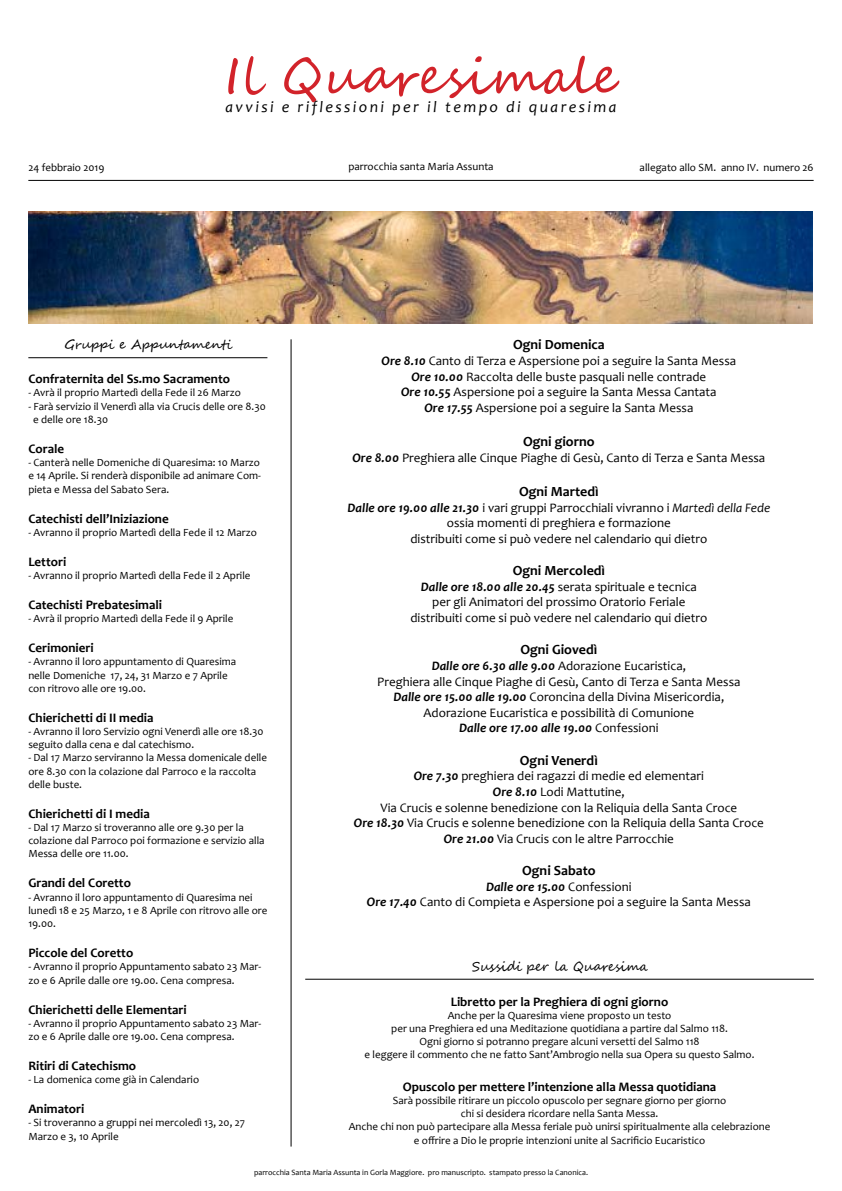
<style>
.page{position:relative;width:842px;height:1191px;background:#fff}
.page>*{position:absolute;margin:0;border:0;box-sizing:border-box;transform-origin:0 0}
.t1{font:50px "Segoe Script";letter-spacing:.01em;color:#d2232a}
.t2{font:italic 16px "Candara";letter-spacing:.15em;color:#000}
.t3{font:700 14px "Candara";color:#000}
.t4{font:13px/15.6px "Candara";color:#000;text-align:center}
.t5{font:700 13px "Candara";color:#000}
.t6{font:13px "Segoe Script";color:#000}
.t7{font:11px/13.2px "Candara";color:#000}
.t8{font:8px "Candara";color:#000}
.s1{font-weight:700;font-style:italic}
.s2{font-style:italic}
</style>
<div class="page">
<img style="left:28px;top:211px;width:784px;height:113px">
<hr style="left:291px;top:339px;width:1px;height:807px;background:#000">
<hr style="left:28px;top:180px;width:786px;height:1px;background:#000">
<hr style="left:28px;top:357px;width:239px;height:1px;background:#000">
<hr style="left:305px;top:979px;width:509px;height:1px;background:#000">
<h1 class="t1" style="left:225px;top:36px;width:395px">Il Quaresimale</h1>
<h2 class="t2" style="left:225px;top:97px;width:393px">avvisi e riflessioni per il tempo di quaresima</h2>
<p class="t7" style="left:348px;top:160px;width:147px">parrocchia santa Maria Assunta</p>
<p class="t7" style="left:28px;top:161px;width:78px">24 febbraio 2019</p>
<p class="t7" style="left:640px;top:160px;width:176px">allegato allo SM. anno IV. numero 26</p>
<p class="t6" style="left:64px;top:334px;width:170px">Gruppi e Appuntamenti</p>
<p class="t5" style="left:28px;top:371px;width:203px">Confraternita del Ss.mo Sacramento</p>
<p class="t7" style="left:28px;top:386px;width:214px">- Avrà il proprio Martedì della Fede il 26 Marzo</p>
<p class="t7" style="left:33px;top:399px;width:234px;text-indent:-5px">- Farà servizio il Venerdì alla via Crucis delle ore 8.30 e delle ore 18.30</p>
<p class="t5" style="left:28px;top:440px;width:37px">Corale</p>
<p class="t7" style="left:28px;top:456px;width:234px;text-align:justify">- Canterà nelle Domeniche di Quaresima: 10 Marzo e 14 Aprile. Si renderà disponibile ad animare Com&shy;pieta e Messa del Sabato Sera.</p>
<p class="t5" style="left:28px;top:510px;width:142px">Catechisti dell’Iniziazione</p>
<p class="t7" style="left:28px;top:525px;width:230px">- Avranno il proprio Martedì della Fede il 12 Marzo</p>
<p class="t5" style="left:28px;top:553px;width:39px">Lettori</p>
<p class="t7" style="left:28px;top:568px;width:224px">- Avranno il proprio Martedì della Fede il 2 Aprile</p>
<p class="t5" style="left:28px;top:596px;width:135px">Catechisti Prebatesimali</p>
<p class="t7" style="left:28px;top:612px;width:206px">- Avrà il proprio Martedì della Fede il 9 Aprile</p>
<p class="t5" style="left:28px;top:640px;width:67px">Cerimonieri</p>
<p class="t7" style="left:28px;top:655px;width:209px">- Avranno il loro appuntamento di Quaresima nelle Domeniche 17, 24, 31 Marzo e 7 Aprile con ritrovo alle ore 19.00.</p>
<p class="t5" style="left:28px;top:709px;width:127px">Chierichetti di II media</p>
<p class="t7" style="left:28px;top:724px;width:237px">- Avranno il loro Servizio ogni Venerdì alle ore 18.30 seguito dalla cena e dal catechismo.</p>
<p class="t7" style="left:28px;top:751px;width:240px">- Dal 17 Marzo serviranno la Messa domenicale delle ore 8.30 con la colazione dal Parroco e la raccolta delle buste.</p>
<p class="t5" style="left:28px;top:805px;width:123px">Chierichetti di I media</p>
<p class="t7" style="left:28px;top:820px;width:238px">- Dal 17 Marzo si troveranno alle ore 9.30 per la colazione dal Parroco poi formazione e servizio alla<br>Messa delle ore 11.00.</p>
<p class="t5" style="left:28px;top:875px;width:104px">Grandi del Coretto</p>
<p class="t7" style="left:28px;top:890px;width:241px">- Avranno il loro appuntamento di Quaresima nei lunedì 18 e 25 Marzo, 1 e 8 Aprile con ritrovo alle ore<br>19.00.</p>
<p class="t5" style="left:28px;top:944px;width:106px">Piccole del Coretto</p>
<p class="t7" style="left:28px;top:960px;width:234px">- Avranno il proprio Appuntamento sabato 23 Mar&shy;zo e 6 Aprile dalle ore 19.00. Cena compresa.</p>
<p class="t5" style="left:28px;top:1001px;width:160px">Chierichetti delle Elementari</p>
<p class="t7" style="left:28px;top:1016px;width:234px">- Avranno il proprio Appuntamento sabato 23 Mar&shy;zo e 6 Aprile dalle ore 19.00. Cena compresa.</p>
<p class="t5" style="left:28px;top:1057px;width:109px">Ritiri di Catechismo</p>
<p class="t7" style="left:28px;top:1072px;width:172px">- La domenica come già in Calendario</p>
<p class="t5" style="left:28px;top:1100px;width:58px">Animatori</p>
<p class="t7" style="left:28px;top:1116px;width:218px">- Si troveranno a gruppi nei mercoledì 13, 20, 27<br>Marzo e 3, 10 Aprile</p>
<p class="t3" style="left:513px;top:336px;width:93px">Ogni Domenica</p>
<p class="t4" style="left:382px;top:353px;width:356px"><span class="s1">Ore 8.10</span> Canto di Terza e Aspersione poi a seguire la Santa Messa <span class="s1">Ore 10.00</span> Raccolta delle buste pasquali nelle contrade<br><span class="s1">Ore 10.55</span> Aspersione poi a seguire la Santa Messa Cantata<br><span class="s1">Ore 17.55</span> Aspersione poi a seguire la Santa Messa</p>
<p class="t3" style="left:523px;top:432px;width:73px">Ogni giorno</p>
<p class="t4" style="left:352px;top:450px;width:414px"><span class="s1">Ore 8.00</span> Preghiera alle Cinque Piaghe di Gesù, Canto di Terza e Santa Messa</p>
<p class="t3" style="left:519px;top:482px;width:81px">Ogni Martedì</p>
<p class="t4" style="left:347px;top:499px;width:424px"><span class="s1">Dalle ore 19.00 alle 21.30</span> i vari gruppi Parrocchiali vivranno i <span class="s2">Martedì della Fede </span>ossia momenti di preghiera e formazione<br>distribuiti come si può vedere nel calendario qui dietro</p>
<p class="t3" style="left:513px;top:562px;width:94px">Ogni Mercoledì</p>
<p class="t4" style="left:410px;top:578px;width:298px"><span class="s1">Dalle ore 18.00 alle 20.45</span> serata spirituale e tecnica per gli Animatori del prossimo Oratorio Feriale distribuiti come si può vedere nel calendario qui dietro</p>
<p class="t3" style="left:520px;top:641px;width:78px">Ogni Giovedì</p>
<p class="t4" style="left:377px;top:658px;width:365px"><span class="s1">Dalle ore 6.30 alle 9.00</span> Adorazione Eucaristica,<br>Preghiera alle Cinque Piaghe di Gesù, Canto di Terza e Santa Messa <span class="s1">Dalle ore 15.00 alle 19.00</span> Coroncina della Divina Misericordia, Adorazione Eucaristica e possibilità di Comunione<br><span class="s1">Dalle ore 17.00 alle 19.00</span> Confessioni</p>
<p class="t3" style="left:520px;top:751px;width:79px">Ogni Venerdì</p>
<p class="t4" style="left:354px;top:768px;width:411px"><span class="s1">Ore 7.30</span> preghiera dei ragazzi di medie ed elementari<br><span class="s1">Ore 8.10</span> Lodi Mattutine,<br>Via Crucis e solenne benedizione con la Reliquia della Santa Croce<br><span class="s1">Ore 18.30</span> Via Crucis e solenne benedizione con la Reliquia della Santa Croce <span class="s1">Ore 21.00</span> Via Crucis con le altre Parrocchie</p>
<p class="t3" style="left:522px;top:862px;width:75px">Ogni Sabato</p>
<p class="t4" style="left:367px;top:878px;width:385px"><span class="s1">Dalle ore 15.00</span> Confessioni<br><span class="s1">Ore 17.40</span> Canto di Compieta e Aspersione poi a seguire la Santa Messa</p>
<p class="t6" style="left:472px;top:955px;width:177px">Sussidi per la Quaresima</p>
<p class="t5" style="left:451px;top:993px;width:219px">Libretto per la Preghiera di ogni giorno</p>
<p class="t7" style="left:365px;top:1008px;width:391px;text-align:center">Anche per la Quaresima viene proposto un testo<br>per una Preghiera ed una Meditazione quotidiana a partire dal Salmo 118.<br>Ogni giorno si potranno pregare alcuni versetti del Salmo 118<br>e leggere il commento che ne fatto Sant’Ambrogio nella sua Opera su questo Salmo.</p>
<p class="t5" style="left:403px;top:1078px;width:315px">Opuscolo per mettere l’intenzione alla Messa quotidiana</p>
<p class="t7" style="left:349px;top:1093px;width:423px;text-align:center">Sarà possibile ritirare un piccolo opuscolo per segnare giorno per giorno<br>chi si desidera ricordare nella Santa Messa.<br>Anche chi non può partecipare alla Messa feriale può unirsi spiritualmente alla celebrazione e offrire a Dio le proprie intenzioni unite al Sacrificio Eucaristico</p>
<p class="t8" style="left:254px;top:1167px;width:335px">parrocchia Santa Maria Assunta in Gorla Maggiore. pro manuscripto. stampato presso la Canonica.</p>
</div>
